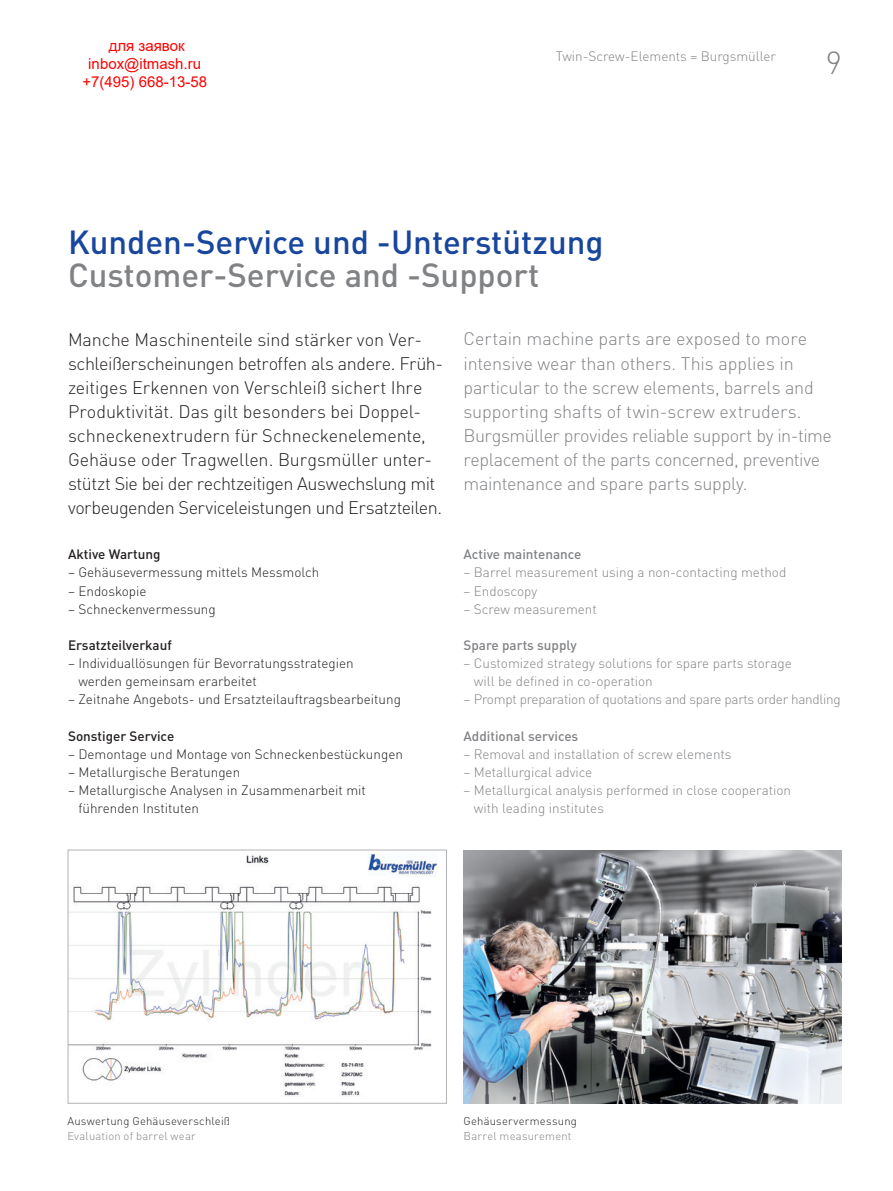
<style>
.page{position:relative;width:893px;height:1191px;background:#fff}
.page>*{position:absolute;margin:0;border:0;box-sizing:border-box;transform-origin:0 0}
.t1{font:500 33px "DIN Pro";color:#18469d}
.t2{font:500 33px "DIN Pro";color:#808285}
.t3{font:300 31.5px "DIN Pro";color:#808285}
.t4{font:300 18px/24px "DIN Pro";letter-spacing:-.01em;color:#231f20}
.t5{font:300 18px/24px "DIN Pro";letter-spacing:-.015em;color:#808285}
.t6{font:15px/18px "Arial";color:#f00;text-align:center}
.t7{font:300 13.5px/18.1px "DIN Pro";color:#231f20}
.t8{font:300 13.5px/18.1px "DIN Pro";color:#808285}
.t9{font:300 13.5px "DIN Pro";letter-spacing:-.02em;color:#808285}
.t10{font:500 13.5px "DIN Pro";color:#808285}
.t11{font:500 13.5px "DIN Pro";color:#231f20}
.t12{font:300 11.25px "DIN Pro";letter-spacing:.02em;color:#231f20}
.t13{font:300 11.25px "DIN Pro";letter-spacing:.02em;color:#808285}
</style>
<div class="page">
<img style="left:70px;top:853px;width:367px;height:243px">
<div style="left:68px;top:849px;width:379px;height:254px;border:1px solid #b2b3b7"></div>
<img style="left:463px;top:850px;width:379px;height:253px">
<p class="t6" style="left:82px;top:37px;width:126px">для заявок inbox@itmash.ru +7(495) 668-13-58</p>
<p class="t8" style="left:556px;top:46px;width:222px">Twin-Screw-Elements = Burgsmüller</p>
<h2 class="t3" style="left:826px;top:38px;width:18px">9</h2>
<h1 class="t1" style="left:68px;top:215px;width:537px">Kunden-Service und -Unterstützung</h1>
<h1 class="t2" style="left:68px;top:248px;width:473px">Customer-Service and -Support</h1>
<p class="t4" style="left:68px;top:325px;width:377px">Manche Maschinenteile sind stärker von Ver&shy;schleißerscheinungen betroffen als andere. Früh&shy;zeitiges Erkennen von Verschleiß sichert Ihre Produktivität. Das gilt besonders bei Doppel&shy;schneckenextrudern für Schneckenelemente, Gehäuse oder Tragwellen. Burgsmüller unter&shy;stützt Sie bei der rechtzeitigen Auswechslung mit vorbeugenden Serviceleistungen und Ersatzteilen.</p>
<p class="t5" style="left:463px;top:325px;width:370px">Certain machine parts are exposed to more intensive wear than others. This applies in particular to the screw elements, barrels and supporting shafts of twin-screw extruders.<br>Burgsmüller provides reliable support by in-time replacement of the parts concerned, preventive maintenance and spare parts supply.</p>
<p class="t11" style="left:68px;top:543px;width:94px">Aktive Wartung</p>
<p class="t7" style="left:68px;top:562px;width:253px">– Gehäusevermessung mittels Messmolch</p>
<p class="t7" style="left:68px;top:580px;width:80px">– Endoskopie</p>
<p class="t7" style="left:68px;top:598px;width:149px">– Schneckenvermessung</p>
<p class="t11" style="left:68px;top:634px;width:105px">Ersatzteilverkauf</p>
<p class="t7" style="left:78px;top:653px;width:277px;text-indent:-10px">– Individuallösungen für Bevorratungsstrategien werden gemeinsam erarbeitet</p>
<p class="t7" style="left:68px;top:689px;width:334px">– Zeitnahe Angebots- und Ersatzteilauftragsbearbeitung</p>
<p class="t11" style="left:68px;top:725px;width:108px">Sonstiger Service</p>
<p class="t7" style="left:68px;top:743px;width:336px">– Demontage und Montage von Schneckenbestückungen</p>
<p class="t7" style="left:68px;top:762px;width:174px">– Metallurgische Beratungen</p>
<p class="t7" style="left:78px;top:780px;width:289px;text-indent:-10px">– Metallurgische Analysen in Zusammenarbeit mit führenden Instituten</p>
<p class="t10" style="left:463px;top:543px;width:120px">Active maintenance</p>
<p class="t8" style="left:463px;top:562px;width:324px">– Barrel measurement using a non-contacting method</p>
<p class="t8" style="left:463px;top:580px;width:75px">– Endoscopy</p>
<p class="t8" style="left:463px;top:598px;width:135px">– Screw measurement</p>
<p class="t10" style="left:463px;top:634px;width:115px">Spare parts supply</p>
<p class="t8" style="left:474px;top:653px;width:319px;text-indent:-10px">– Customized strategy solutions for spare parts storage will be defined in co-operation</p>
<p class="t9" style="left:463px;top:689px;width:379px">– Prompt preparation of quotations and spare parts order handling</p>
<p class="t10" style="left:463px;top:725px;width:116px">Additional services</p>
<p class="t8" style="left:463px;top:743px;width:270px">– Removal and installation of screw elements</p>
<p class="t8" style="left:463px;top:762px;width:130px">– Metallurgical advice</p>
<p class="t8" style="left:474px;top:780px;width:319px;text-indent:-10px">– Metallurgical analysis performed in close cooperation with leading institutes</p>
<p class="t12" style="left:67px;top:1112px;width:164px">Auswertung Gehäuseverschleiß</p>
<p class="t13" style="left:67px;top:1127px;width:130px">Evaluation of barrel wear</p>
<p class="t12" style="left:463px;top:1112px;width:115px">Gehäuservermessung</p>
<p class="t13" style="left:463px;top:1127px;width:109px">Barrel measurement</p>
</div>
